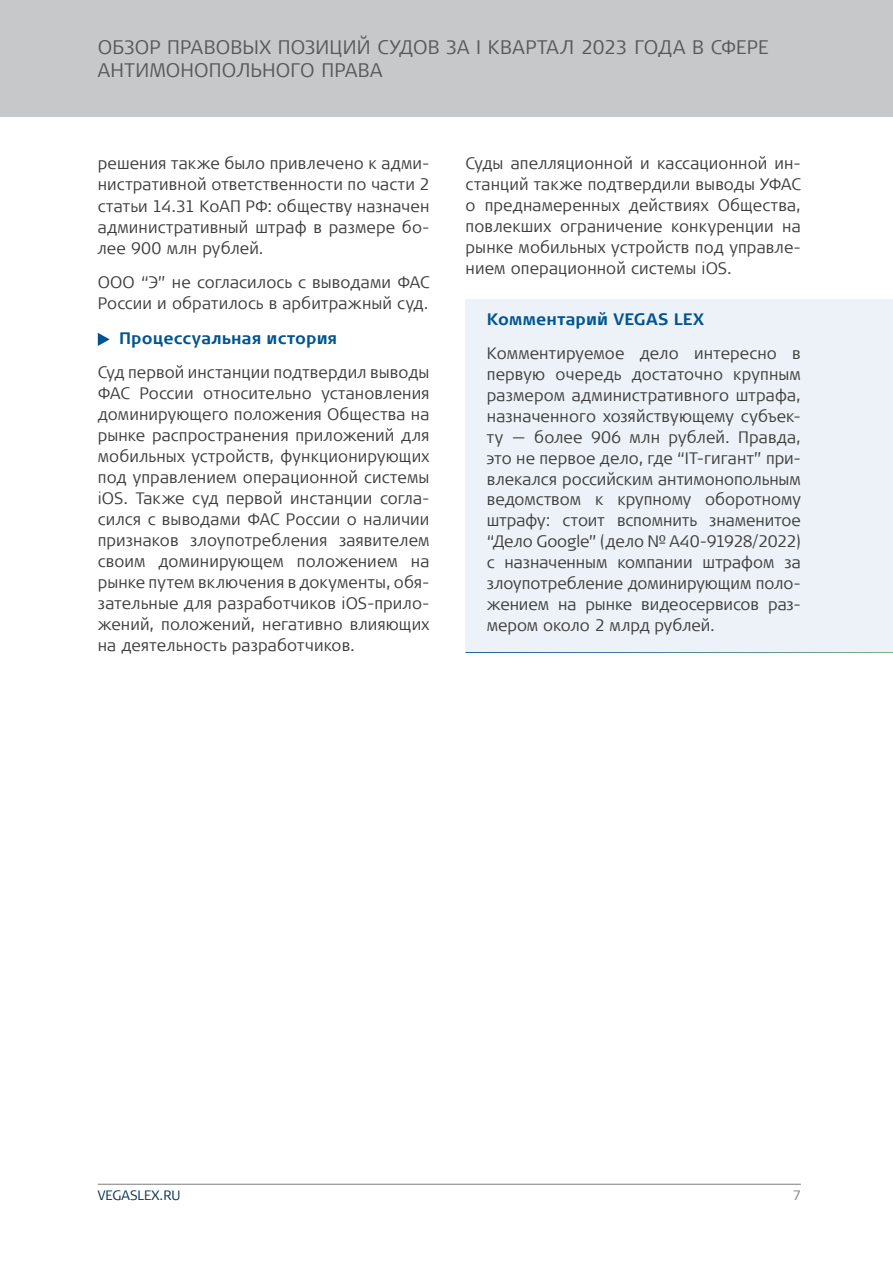
<style>
.page{position:relative;width:893px;height:1263px;background:#fff}
.page>*{position:absolute;margin:0;border:0;box-sizing:border-box;transform-origin:0 0}
.t1{font:300 19.5px/23.4px "Signa Offc Pro";letter-spacing:.01em;color:#57585a}
.t2{font:300 16.5px/21px "Signa Offc Pro";letter-spacing:.005em;color:#3e3e3f;text-align:justify}
.t3{font:700 16.5px "Signa Offc Pro";letter-spacing:.015em;color:#01548f}
.t4{font:300 13.5px "Signa Offc Pro";color:#032d49}
.t5{font:300 13.5px "Signa Offc Pro";color:#7a7c7f}
</style>
<div class="page">
<div style="left:0;top:0;width:893px;height:117px;background:#c7c8ca"></div>
<hr style="left:98px;top:1184px;width:703px;height:1px;background:#797d7f">
<div style="left:466px;top:299px;width:427px;height:353px;background:#ecf2f7"></div>
<svg style="left:98px;top:333px;width:12px;height:13px"></svg>
<p class="t1" style="left:98px;top:34px;width:672px">ОБЗОР ПРАВОВЫХ ПОЗИЦИЙ СУДОВ ЗА I КВАРТАЛ 2023 ГОДА В СФЕРЕ<br>АНТИМОНОПОЛЬНОГО ПРАВА</p>
<p class="t2" style="left:98px;top:152px;width:333px">решения также было привлечено к адми&shy;нистративной ответственности по части 2 статьи 14.31 КоАП РФ: обществу назначен административный штраф в размере бо&shy;лее 900 млн рублей.</p>
<p class="t2" style="left:98px;top:271px;width:333px">ООО “Э” не согласилось с выводами ФАС<br>России и обратилось в арбитражный суд.</p>
<p class="t3" style="left:119px;top:327px;width:220px">Процессуальная история</p>
<p class="t2" style="left:98px;top:361px;width:333px">Суд первой инстанции подтвердил выводы ФАС России относительно установления доминирующего положения Общества на рынке распространения приложений для мобильных устройств, функционирующих под управлением операционной системы iOS. Также суд первой инстанции согла&shy;сился с выводами ФАС России о наличии признаков злоупотребления заявителем своим доминирующем положением на рынке путем включения в документы, обя&shy;зательные для разработчиков iOS-прило&shy;жений, положений, негативно влияющих на деятельность разработчиков.</p>
<p class="t2" style="left:466px;top:152px;width:337px">Суды апелляционной и кассационной ин&shy;станций также подтвердили выводы УФАС о преднамеренных действиях Общества, повлекших ограничение конкуренции на рынке мобильных устройств под управле&shy;нием операционной системы iOS.</p>
<p class="t3" style="left:487px;top:307px;width:219px">Комментарий VEGAS LEX</p>
<p class="t2" style="left:487px;top:342px;width:315px">Комментируемое дело интересно в первую очередь достаточно крупным размером административного штрафа, назначенного хозяйствующему субъек&shy;ту — более 906 млн рублей. Правда, это не первое дело, где “IT-гигант” при&shy;влекался российским антимонопольным ведомством к крупному оборотному штрафу: стоит вспомнить знаменитое “Дело Google” (дело № А40-91928/2022) с назначенным компании штрафом за злоупотребление доминирующим поло&shy;жением на рынке видеосервисов раз&shy;мером около 2 млрд рублей.</p>
<p class="t4" style="left:98px;top:1186px;width:84px">VEGASLEX.RU</p>
<p class="t5" style="left:793px;top:1185px;width:10px">7</p>
</div>
